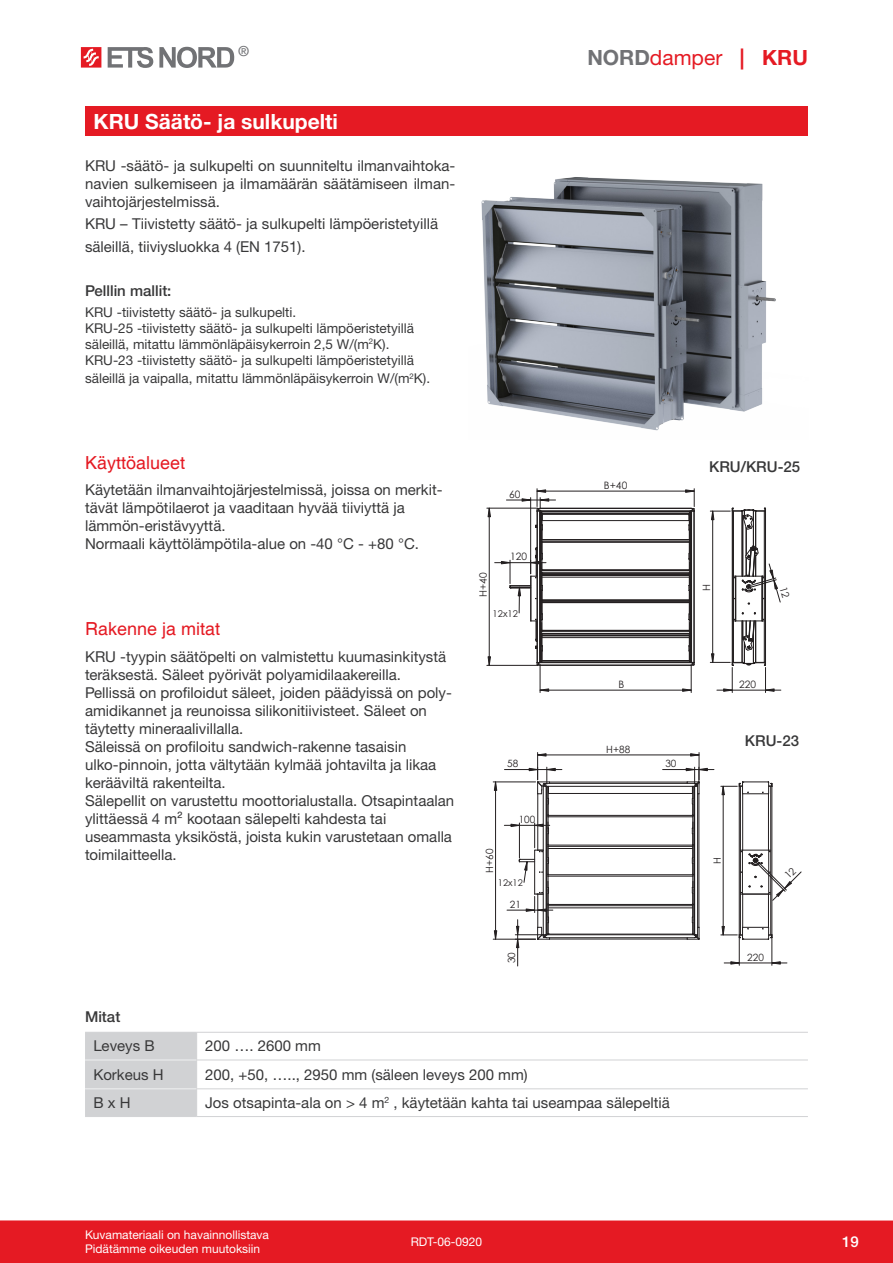
<style>
.page{position:relative;width:893px;height:1263px;background:#fff}
.page>*{position:absolute;margin:0;border:0;box-sizing:border-box;transform-origin:0 0}
.Tootenimi{font:700 21px "Helvetica Neue LTW1 G";color:#fff}
.t1{font:21px "Helvetica Neue LTW1 G";color:#e51a23}
.Pealkiri{font:18px "Helvetica";color:#e51a23}
.Tekst_1{font:15px/18px "Helvetica Neue LTW1 G";color:#383839}
.Näidis{font:15px/18px "Helvetica Neue LTW1 G";color:#383839;text-align:justify}
.Näidis-2{font:500 15px "Helvetica Neue LTW1 G";color:#383839}
.t2{font:500 15px "Helvetica Neue LTW1 G";color:#fff}
.t3{font:500 13.95px "Helvetica Neue LTW1 G";color:#717275}
.Tekst_1-2{font:13.5px/16.2px "Helvetica Neue LTW1 G";color:#383839}
.t4{font:12px/14.4px "Helvetica Neue LTW1 G";color:#fff}
.t5{font:10.2px "Century Gothic";letter-spacing:.005em;color:#231f20}
.t6{font:10.05px "Century Gothic";letter-spacing:.005em;color:#231f20}
.t7{font:9.3px "Century Gothic";letter-spacing:.005em;color:#231f20}
.t8{font:9.15px "Century Gothic";letter-spacing:.005em;color:#231f20}
.s1{font-weight:700;color:#717275}
.s2{font-weight:700}
</style>
<div class="page">
<div style="left:0;top:1220px;width:893px;height:43px;background:#e51a23"></div>
<svg style="left:108px;top:47px;width:45px;height:21px"></svg>
<svg style="left:159px;top:47px;width:75px;height:21px"></svg>
<svg style="left:81px;top:47px;width:20px;height:21px"></svg>
<hr style="left:197px;top:1032px;width:611px;height:1px;background:#d1d2d4">
<hr style="left:196px;top:1059px;width:612px;height:1px;background:#d1d2d4">
<hr style="left:196px;top:1088px;width:612px;height:1px;background:#d1d2d4">
<div style="left:85px;top:1032px;width:112px;height:84px;background:#d1d2d4"></div>
<hr style="left:85px;top:1116px;width:112px;height:1px;background:#d1d2d4">
<hr style="left:197px;top:1116px;width:611px;height:1px;background:#d1d2d4">
<hr style="left:85px;top:1059px;width:111px;height:1px;background:#f0f1f2">
<hr style="left:85px;top:1088px;width:111px;height:1px;background:#f0f1f2">
<div style="left:85px;top:106px;width:723px;height:30px;background:#e51a23"></div>
<img style="left:481px;top:177px;width:295px;height:254px">
<hr style="left:487px;top:665px;width:51px;height:1px;background:#231f20">
<hr style="left:487px;top:508px;width:51px;height:1px;background:#231f20">
<svg style="left:488px;top:489px;width:207px;height:203px"></svg>
<hr style="left:548px;top:874px;width:145px;height:1px;background:#231f20">
<hr style="left:548px;top:816px;width:145px;height:1px;background:#231f20">
<hr style="left:548px;top:845px;width:145px;height:1px;background:#231f20">
<hr style="left:548px;top:846px;width:145px;height:1px;background:#231f20">
<hr style="left:548px;top:815px;width:145px;height:1px;background:#231f20">
<hr style="left:548px;top:905px;width:145px;height:1px;background:#231f20">
<hr style="left:548px;top:876px;width:145px;height:1px;background:#231f20">
<hr style="left:548px;top:904px;width:145px;height:1px;background:#231f20">
<hr style="left:548px;top:793px;width:144px;height:1px;background:#231f20">
<hr style="left:548px;top:848px;width:145px;height:1px;background:#231f20">
<hr style="left:548px;top:907px;width:145px;height:1px;background:#231f20">
<hr style="left:546px;top:934px;width:149px;height:1px;background:#231f20">
<hr style="left:546px;top:937px;width:149px;height:1px;background:#231f20">
<hr style="left:546px;top:786px;width:149px;height:1px;background:#231f20">
<hr style="left:546px;top:783px;width:149px;height:1px;background:#231f20">
<hr style="left:549px;top:782px;width:138px;height:1px;background:#231f20">
<hr style="left:549px;top:939px;width:138px;height:1px;background:#231f20">
<hr style="left:739px;top:786px;width:1px;height:149px;background:#231f20">
<hr style="left:740px;top:787px;width:1px;height:147px;background:#231f20">
<hr style="left:772px;top:786px;width:1px;height:149px;background:#231f20">
<hr style="left:770px;top:787px;width:1px;height:147px;background:#231f20">
<hr style="left:742px;top:894px;width:1px;height:33px;background:#231f20">
<hr style="left:768px;top:894px;width:1px;height:33px;background:#231f20">
<hr style="left:742px;top:794px;width:1px;height:56px;background:#231f20">
<hr style="left:768px;top:794px;width:1px;height:56px;background:#231f20">
<hr style="left:495px;top:782px;width:1px;height:157px;background:#231f20">
<hr style="left:493px;top:782px;width:43px;height:1px;background:#231f20">
<hr style="left:493px;top:939px;width:43px;height:1px;background:#231f20">
<hr style="left:538px;top:755px;width:161px;height:1px;background:#231f20">
<hr style="left:663px;top:769px;width:32px;height:1px;background:#231f20">
<hr style="left:517px;top:935px;width:1px;height:31px;background:#231f20">
<svg style="left:494px;top:781px;width:3px;height:10px"></svg>
<svg style="left:494px;top:930px;width:3px;height:10px"></svg>
<svg style="left:686px;top:752px;width:28px;height:188px"></svg>
<svg style="left:504px;top:752px;width:58px;height:196px"></svg>
<hr style="left:739px;top:963px;width:48px;height:1px;background:#231f20">
<hr style="left:723px;top:786px;width:1px;height:149px;background:#231f20">
<svg style="left:721px;top:926px;width:60px;height:39px"></svg>
<svg style="left:721px;top:782px;width:52px;height:13px"></svg>
<svg style="left:710px;top:507px;width:72px;height:185px"></svg>
<svg style="left:740px;top:849px;width:62px;height:52px"></svg>
<p class="t3" style="left:238px;top:43px;width:13px">®</p>
<p class="t1" style="left:587px;top:44px;width:222px"><span class="s1">NORD</span>damper <span class="s2">| KRU</span></p>
<p class="Tootenimi" style="left:94px;top:108px;width:246px">KRU Säätö- ja sulkupelti</p>
<p class="Näidis" style="left:85px;top:157px;width:372px">KRU -säätö- ja sulkupelti on suunniteltu ilmanvaihtoka&shy;navien sulkemiseen ja ilmamäärän säätämiseen ilman&shy;vaihtojärjestelmissä.</p>
<p class="Näidis" style="left:85px;top:215px;width:355px">KRU – Tiivistetty säätö- ja sulkupelti lämpöeristetyillä</p>
<p class="Näidis" style="left:85px;top:237px;width:222px">säleillä, tiiviysluokka 4 (EN 1751).</p>
<p class="Näidis-2" style="left:85px;top:282px;width:88px">Pelllin mallit:</p>
<p class="Tekst_1-2" style="left:85px;top:303px;width:213px">KRU -tiivistetty säätö- ja sulkupelti.</p>
<p class="Tekst_1-2" style="left:85px;top:320px;width:331px">KRU-25 -tiivistetty säätö- ja sulkupelti lämpöeristetyillä säleillä, mitattu lämmönläpäisykerroin 2,5 W/(m<sup>2</sup>K).</p>
<p class="Tekst_1-2" style="left:85px;top:351px;width:347px;line-height:18px">KRU-23 -tiivistetty säätö- ja sulkupelti lämpöeristetyillä säleillä ja vaipalla, mitattu lämmönläpäisykerroin W/(m<sup>2</sup>K).</p>
<p class="Pealkiri" style="left:85px;top:452px;width:102px">Käyttöalueet</p>
<p class="Tekst_1" style="left:85px;top:481px;width:359px">Käytetään ilmanvaihtojärjestelmissä, joissa on merkit&shy;tävät lämpötilaerot ja vaaditaan hyvää tiiviyttä ja lämmön-eristävyyttä.</p>
<p class="Tekst_1" style="left:85px;top:535px;width:335px">Normaali käyttölämpötila-alue on -40 °C - +80 °C.</p>
<p class="t5" style="left:235px;top:475px;width:26px">H+88</p>
<p class="t5" style="left:134px;top:490px;width:13px">58</p>
<p class="t5" style="left:295px;top:490px;width:13px">30</p>
<p class="Pealkiri" style="left:85px;top:618px;width:137px">Rakenne ja mitat</p>
<p class="Tekst_1" style="left:85px;top:647px;width:363px">KRU -tyypin säätöpelti on valmistettu kuumasinkitystä teräksestä. Säleet pyörivät polyamidilaakereilla.</p>
<p class="Tekst_1" style="left:85px;top:683px;width:368px">Pellissä on profiloidut säleet, joiden päädyissä on poly&shy;amidikannet ja reunoissa silikonitiivisteet. Säleet on</p>
<p class="Tekst_1" style="left:85px;top:719px;width:160px">täytetty mineraalivillalla.</p>
<p class="Tekst_1" style="left:85px;top:737px;width:353px">Säleissä on profiloitu sandwich-rakenne tasaisin ulko-pinnoin, jotta vältytään kylmää johtavilta ja likaa kerääviltä rakenteilta.</p>
<p class="Tekst_1" style="left:85px;top:791px;width:371px">Sälepellit on varustettu moottorialustalla. Otsapintaalan ylittäessä 4 m² kootaan sälepelti kahdesta tai useammasta yksiköstä, joista kukin varustetaan omalla</p>
<p class="Tekst_1" style="left:85px;top:845px;width:93px">toimilaitteella.</p>
<p class="t5" style="left:131px;top:700px;width:13px;rotate:-90deg">30</p>
<p class="t5" style="left:378px;top:687px;width:18px">220</p>
<p class="t5" style="left:509px;top:487px;width:13px">60</p>
<p class="t5" style="left:476px;top:597px;width:26px;rotate:-90deg">H+40</p>
<p class="t5" style="left:510px;top:550px;width:18px">120</p>
<p class="t7" style="left:493px;top:607px;width:27px">12x12</p>
<p class="t6" style="left:507px;top:757px;width:13px">58</p>
<p class="t6" style="left:482px;top:872px;width:26px;rotate:-90deg">H+60</p>
<p class="t6" style="left:519px;top:812px;width:18px">100</p>
<p class="t8" style="left:498px;top:876px;width:26px">12x12</p>
<p class="t6" style="left:510px;top:897px;width:13px">21</p>
<p class="t6" style="left:505px;top:963px;width:13px;rotate:-90deg">30</p>
<p class="t5" style="left:604px;top:478px;width:25px">B+40</p>
<p class="t5" style="left:618px;top:677px;width:7px">B</p>
<p class="t6" style="left:606px;top:742px;width:26px">H+88</p>
<p class="t6" style="left:665px;top:757px;width:13px">30</p>
<p class="Näidis-2" style="left:85px;top:1007px;width:37px">Mitat</p>
<p class="Tekst_1" style="left:94px;top:1037px;width:63px">Leveys B</p>
<p class="Tekst_1" style="left:205px;top:1037px;width:117px">200 …. 2600 mm</p>
<p class="Tekst_1" style="left:94px;top:1065px;width:72px">Korkeus H</p>
<p class="Tekst_1" style="left:205px;top:1065px;width:324px">200, +50, ….., 2950 mm (säleen leveys 200 mm)</p>
<p class="Tekst_1" style="left:94px;top:1093px;width:39px">B x H</p>
<p class="Tekst_1" style="left:205px;top:1093px;width:466px">Jos otsapinta-ala on &gt; 4 m<sup>2</sup> , käytetään kahta tai useampaa sälepeltiä</p>
<p class="Näidis-2" style="left:709px;top:458px;width:93px">KRU/KRU-25</p>
<p class="t5" style="left:699px;top:591px;width:8px;rotate:-90deg">H</p>
<p class="t5" style="left:739px;top:677px;width:18px">220</p>
<p class="Näidis-2" style="left:745px;top:731px;width:56px">KRU-23</p>
<p class="t6" style="left:710px;top:864px;width:8px;rotate:-90deg">H</p>
<p class="t6" style="left:747px;top:950px;width:18px">220</p>
<p class="t4" style="left:85px;top:1227px;width:185px">Kuvamateriaali on havainnollistava<br>Pidätämme oikeuden muutoksiin</p>
<p class="t4" style="left:411px;top:1235px;width:73px">RDT-06-0920</p>
<p class="t2" style="left:842px;top:1233px;width:18px">19</p>
</div>
